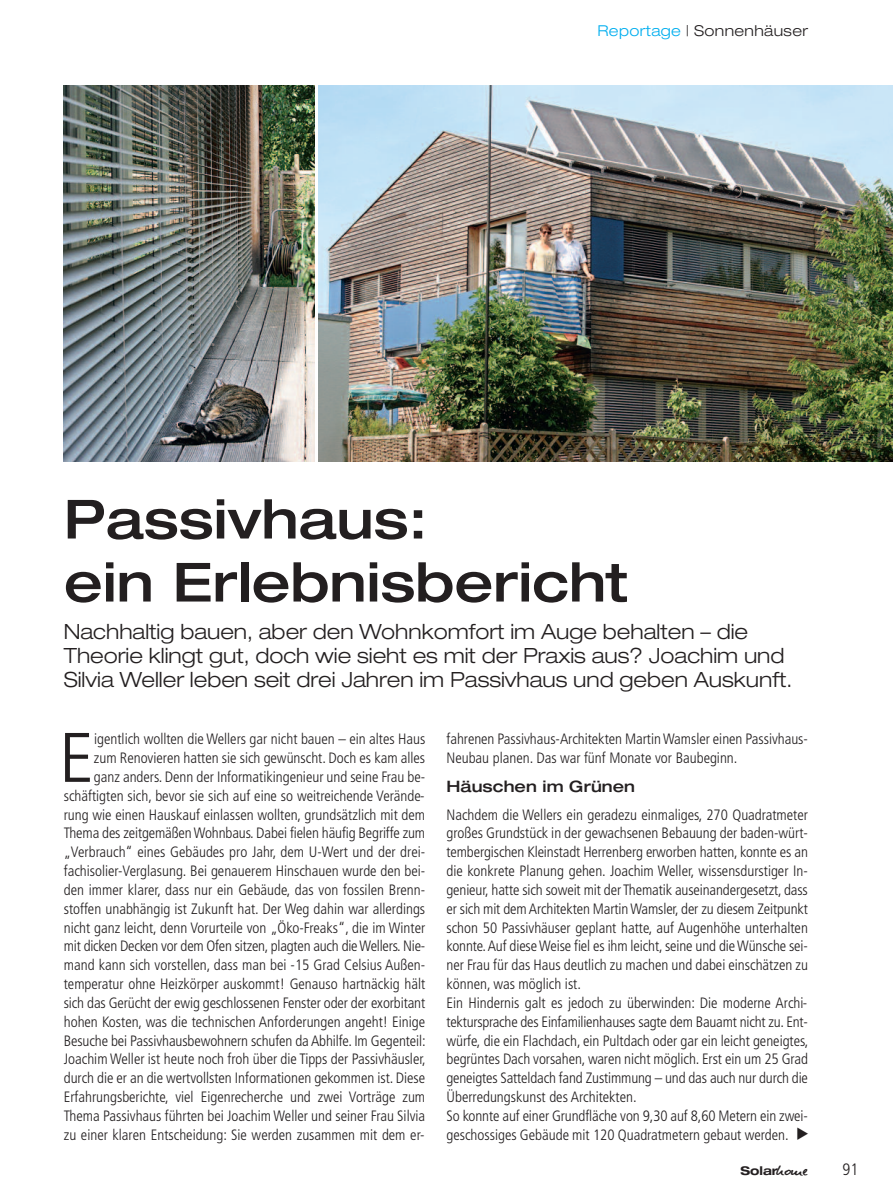
<style>
.page{position:relative;width:893px;height:1191px;background:#fff}
.page>*{position:absolute;margin:0;border:0;box-sizing:border-box;transform-origin:0 0}
.t1{font:300 70.05px "Frutiger";color:#231f20}
.t2{font:500 expanded 54px/63px "Helvetica Neue";color:#231f20}
.t3{font:300 expanded 21px/24px "Helvetica Neue";color:#231f20}
.t4{font:300 condensed 16.5px "Frutiger";color:#231f20}
.t5{font:500 expanded 15.75px "Helvetica Neue";letter-spacing:.005em;color:#231f20}
.t6{font:300 condensed 15px/18.8px "Frutiger";color:#231f20}
.t7{font:300 expanded 15px "Helvetica Neue";letter-spacing:.025em;color:#231f20}
.t8{font:700 expanded 12px "Helvetica Neue";color:#231f20}
.s1{color:#00aeef}
.s2{font-family:"Elisabethvonelm";font-weight:400;font-stretch:normal;font-size:13.5px}
</style>
<div class="page">
<img style="left:319px;top:85px;width:574px;height:377px">
<img style="left:64px;top:85px;width:251px;height:377px">
<p class="t7" style="left:597px;top:26px;width:212px"><span class="s1">Reportage</span> | Sonnenhäuser</p>
<h2 class="t2" style="left:64px;top:493px;width:566px">Passivhaus:<br>ein Erlebnisbericht</h2>
<h3 class="t3" style="left:64px;top:622px;width:730px">Nachhaltig bauen, aber den Wohnkomfort im Auge behalten – die<br>Theorie klingt gut, doch wie sieht es mit der Praxis aus? Joachim und<br>Silvia Weller leben seit drei Jahren im Passivhaus und geben Auskunft.</h3>
<p class="t6" style="left:64px;top:731px;width:363px;text-align:right">igentlich wollten die Wellers gar nicht bauen – ein altes Haus<br>zum Renovieren hatten sie sich gewünscht. Doch es kam alles<br>ganz anders. Denn der Informatikingenieur und seine Frau be&shy;schäftigten sich, bevor sie sich auf eine so weitreichende Verände&shy;rung wie einen Hauskauf einlassen wollten, grundsätzlich mit dem Thema des zeitgemäßenWohnbaus. Dabei fielen häufig Begriffe zum „Verbrauch“ eines Gebäudes pro Jahr, dem U-Wert und der drei&shy;fachisolier-Verglasung. Bei genauerem Hinschauen wurde den bei&shy;den immer klarer, dass nur ein Gebäude, das von fossilen Brenn&shy;stoffen unabhängig ist Zukunft hat. Der Weg dahin war allerdings nicht ganz leicht, denn Vorurteile von „Öko-Freaks“, die im Winter mit dicken Decken vor dem Ofen sitzen, plagten auch dieWellers. Nie&shy;mand kann sich vorstellen, dass man bei -15 Grad Celsius Außen&shy;temperatur ohne Heizkörper auskommt! Genauso hartnäckig hält sich das Gerücht der ewig geschlossenen Fenster oder der exorbitant hohen Kosten, was die technischen Anforderungen angeht! Einige Besuche bei Passivhausbewohnern schufen da Abhilfe. Im Gegenteil:<br>Joachim Weller ist heute noch froh über die Tipps der Passivhäusler, durch die er an die wertvollsten Informationen gekommen ist. Diese Erfahrungsberichte, viel Eigenrecherche und zwei Vorträge zum Thema Passivhaus führten bei Joachim Weller und seiner Frau Silvia zu einer klaren Entscheidung: Sie werden zusammen mit dem er-</p>
<p class="t6" style="left:446px;top:731px;width:363px">fahrenen Passivhaus-Architekten MartinWamsler einen Passivhaus-<br>Neubau planen. Das war fünf Monate vor Baubeginn.</p>
<h1 class="t1" style="left:59px;top:729px;width:37px">E</h1>
<p class="t5" style="left:446px;top:781px;width:190px">Häuschen im Grünen</p>
<p class="t6" style="left:446px;top:806px;width:363px">Nachdem die Wellers ein geradezu einmaliges, 270 Quadratmeter großes Grundstück in der gewachsenen Bebauung der baden-würt&shy;tembergischen Kleinstadt Herrenberg erworben hatten, konnte es an die konkrete Planung gehen. Joachim Weller, wissensdurstiger In&shy;genieur, hatte sich soweit mit der Thematik auseinandergesetzt, dass er sich mit demArchitekten MartinWamsler, der zu diesem Zeitpunkt schon 50 Passivhäuser geplant hatte, auf Augenhöhe unterhalten konnte.Auf dieseWeise fiel es ihm leicht, seine und dieWünsche sei&shy;ner Frau für das Haus deutlich zu machen und dabei einschätzen zu können, was möglich ist.<br>Ein Hindernis galt es jedoch zu überwinden: Die moderne Archi&shy;tektursprache des Einfamilienhauses sagte dem Bauamt nicht zu. Ent&shy;würfe, die ein Flachdach, ein Pultdach oder gar ein leicht geneigtes, begrüntes Dach vorsahen, waren nicht möglich. Erst ein um 25 Grad geneigtes Satteldach fand Zustimmung – und das auch nur durch die Überredungskunst des Architekten.<br>So konnte auf einer Grundfläche von 9,30 auf 8,60 Metern ein zwei&shy;geschossiges Gebäude mit 120 Quadratmetern gebaut werden.</p>
<p class="t8" style="left:740px;top:1166px;width:69px">Solar<span class="s2">home</span></p>
<p class="t4" style="left:842px;top:1162px;width:17px">91</p>
</div>
